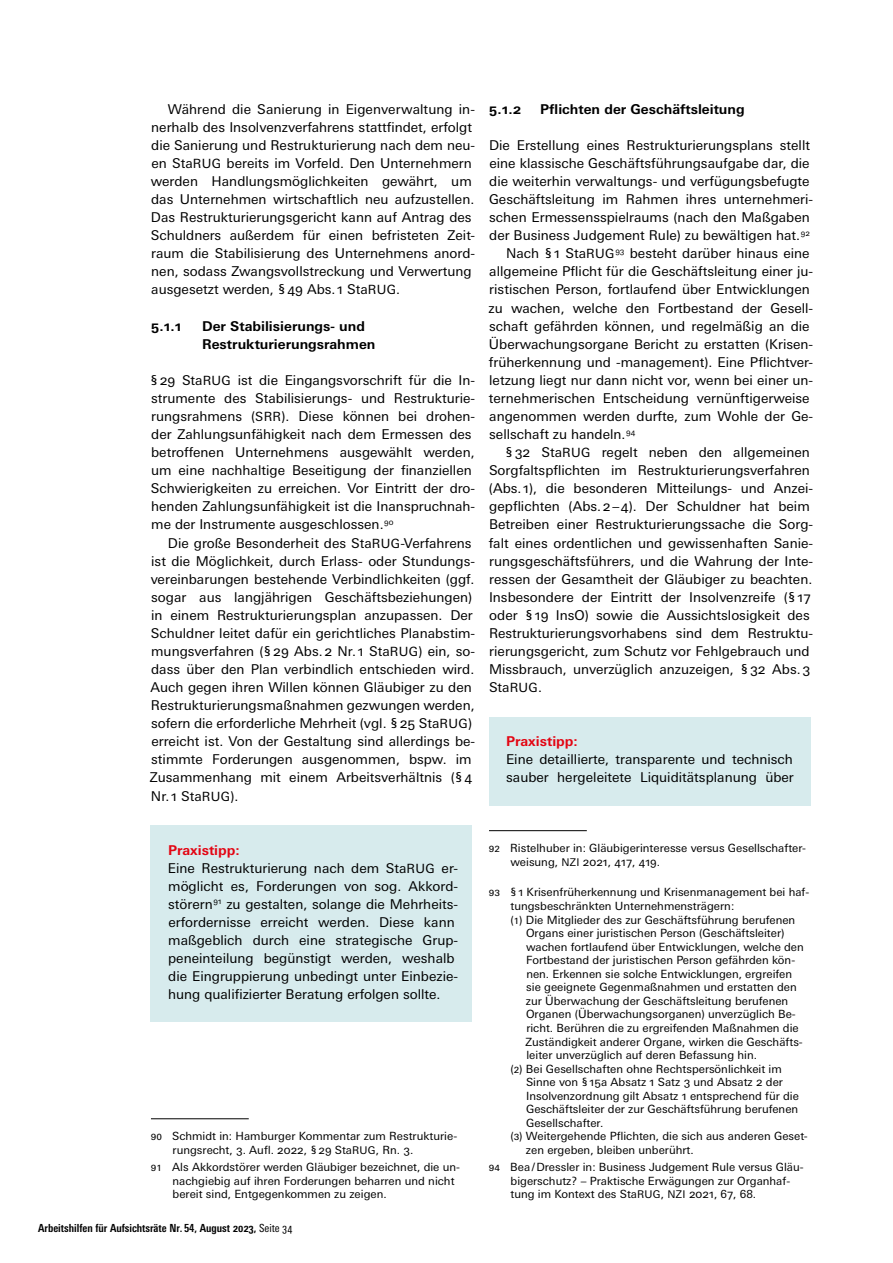
<style>
.page{position:relative;width:893px;height:1263px;background:#fff}
.page>*{position:absolute;margin:0;border:0;box-sizing:border-box;transform-origin:0 0}
.t1{font:13.5px/18px "Univers Next Pro";color:#000}
.t2{font:700 13.5px/18px "Univers Next Pro";color:#000}
.t3{font:700 13.5px "Univers Next Pro";color:#e30513}
.t4{font:11.25px/13.5px "Univers Next Pro";color:#000}
.t5{font:700 condensed 11.1px "Univers Next Pro";color:#000}
.s1{font-size:12.75px}
.s2{font-weight:700;color:#e30513}
.s3{font-size:10.65px}
.s4{font-weight:400}
</style>
<div class="page">
<div style="left:151px;top:825px;width:321px;height:52px;background:#d7ebed"></div>
<div style="left:151px;top:843px;width:321px;height:179px;background:#d7ebed"></div>
<hr style="left:151px;top:1118px;width:98px;height:1px;background:#000">
<div style="left:489px;top:717px;width:321px;height:52px;background:#d7ebed"></div>
<div style="left:489px;top:735px;width:321px;height:70px;background:#d7ebed"></div>
<hr style="left:489px;top:830px;width:98px;height:1px;background:#000">
<p class="t1" style="left:151px;top:100px;width:326px;text-indent:17px">Während die Sanierung in Eigenverwaltung in&shy;nerhalb des Insolvenzverfahrens stattfindet, erfolgt die Sanierung und Restrukturierung nach dem neu&shy;en Sta<span class="s1">RUG</span> bereits im Vorfeld. Den Unternehmern werden Handlungsmöglichkeiten gewährt, um das Unternehmen wirtschaftlich neu aufzustellen.<br>Das Restrukturierungsgericht kann auf Antrag des Schuldners außerdem für einen befristeten Zeit&shy;raum die Stabilisierung des Unternehmens anord&shy;nen, sodass Zwangsvollstreckung und Verwertung ausgesetzt werden, §49 Abs. 1 Sta<span class="s1">RUG</span>.</p>
<p class="t2" style="left:151px;top:317px;width:32px">5.1.1</p>
<p class="t2" style="left:202px;top:317px;width:175px">Der Stabilisierungs- und<br>Restrukturierungsrahmen</p>
<p class="t1" style="left:150px;top:371px;width:327px">§29 Sta<span class="s1">RUG</span> ist die Eingangsvorschrift für die In&shy;strumente des Stabilisierungs- und Restrukturie&shy;rungsrahmens (<span class="s1">SRR</span>). Diese können bei drohen&shy;der Zahlungsunfähigkeit nach dem Ermessen des betroffenen Unternehmens ausgewählt werden, um eine nachhaltige Beseitigung der finanziellen Schwierigkeiten zu erreichen. Vor Eintritt der dro&shy;henden Zahlungsunfähigkeit ist die Inanspruchnah&shy;me der Instrumente ausgeschlossen. <sup>90</sup></p>
<p class="t1" style="left:150px;top:534px;width:327px;text-indent:18px">Die große Besonderheit des Sta<span class="s1">RUG</span>-Verfahrens ist die Möglichkeit, durch Erlass- oder Stundungs&shy;vereinbarungen bestehende Verbindlichkeiten (ggf. sogar aus langjährigen Geschäftsbeziehungen) in einem Restrukturierungsplan anzupassen. Der Schuldner leitet dafür ein gerichtliches Planabstim&shy;mungsverfahren (§29 Abs.2 Nr. 1 Sta<span class="s1">RUG</span>) ein, so&shy;dass über den Plan verbindlich entschieden wird.<br>Auch gegen ihren Willen können Gläubiger zu den Restrukturierungsmaßnahmen gezwungen werden, sofern die erforderliche Mehrheit (vgl. §25 Sta<span class="s1">RUG</span>) erreicht ist. Von der Gestaltung sind allerdings be&shy;stimmte Forderungen ausgenommen, bspw. im Zusammenhang mit einem Arbeitsverhältnis (§4<br>Nr. 1 Sta<span class="s1">RUG</span>).</p>
<p class="t2" style="left:489px;top:100px;width:34px">5.1.2</p>
<p class="t2" style="left:540px;top:100px;width:206px">Pflichten der Geschäftsleitung</p>
<p class="t1" style="left:489px;top:136px;width:323px">Die Erstellung eines Restrukturierungsplans stellt</p>
<p class="t1" style="left:489px;top:154px;width:322px">eine klassische Geschäftsführungsaufgabe dar, die</p>
<p class="t1" style="left:489px;top:172px;width:322px">die weiterhin verwaltungs- und verfügungsbefugte</p>
<p class="t1" style="left:489px;top:190px;width:326px">Geschäftsleitung im Rahmen ihres unternehmeri-</p>
<p class="t1" style="left:489px;top:208px;width:322px">schen Ermessensspielraums (nach den Maßgaben</p>
<p class="t1" style="left:489px;top:226px;width:322px">der Business Judgement Rule) zu bewältigen hat. <sup>92</sup></p>
<p class="t1" style="left:506px;top:245px;width:305px">Nach §1 Sta<span class="s1">RUG</span> <sup>93</sup> besteht darüber hinaus eine</p>
<p class="t1" style="left:489px;top:263px;width:325px">allgemeine Pflicht für die Geschäftsleitung einer ju-</p>
<p class="t1" style="left:489px;top:281px;width:322px">ristischen Person, fortlaufend über Entwicklungen</p>
<p class="t1" style="left:489px;top:299px;width:326px">zu wachen, welche den Fortbestand der Gesell-</p>
<p class="t1" style="left:489px;top:317px;width:322px">schaft gefährden können, und regelmäßig an die</p>
<p class="t1" style="left:489px;top:335px;width:326px">Überwachungsorgane Bericht zu erstatten (Krisen-</p>
<p class="t1" style="left:489px;top:353px;width:326px">früherkennung und -management). Eine Pflichtver-</p>
<p class="t1" style="left:489px;top:371px;width:326px">letzung liegt nur dann nicht vor, wenn bei einer un-</p>
<p class="t1" style="left:489px;top:389px;width:322px">ternehmerischen Entscheidung vernünftigerweise</p>
<p class="t1" style="left:489px;top:407px;width:325px">angenommen werden durfte, zum Wohle der Ge-</p>
<p class="t1" style="left:489px;top:425px;width:148px">sellschaft zu handeln. <sup>94</sup></p>
<p class="t1" style="left:505px;top:443px;width:306px">§32 Sta<span class="s1">RUG</span> regelt neben den allgemeinen</p>
<p class="t1" style="left:489px;top:461px;width:322px">Sorgfaltspflichten im Restrukturierungsverfahren</p>
<p class="t1" style="left:489px;top:479px;width:326px">(Abs. 1), die besonderen Mitteilungs- und Anzei-</p>
<p class="t1" style="left:489px;top:498px;width:322px">gepflichten (Abs.2–4). Der Schuldner hat beim</p>
<p class="t1" style="left:489px;top:516px;width:326px">Betreiben einer Restrukturierungssache die Sorg-</p>
<p class="t1" style="left:489px;top:534px;width:326px">falt eines ordentlichen und gewissenhaften Sanie-</p>
<p class="t1" style="left:489px;top:552px;width:325px">rungsgeschäftsführers, und die Wahrung der Inte-</p>
<p class="t1" style="left:489px;top:570px;width:325px">ressen der Gesamtheit der Gläubiger zu beachten.</p>
<p class="t1" style="left:489px;top:588px;width:323px">Insbesondere der Eintritt der Insolvenzreife (§17</p>
<p class="t1" style="left:489px;top:606px;width:322px">oder §19 InsO) sowie die Aussichtslosigkeit des</p>
<p class="t1" style="left:489px;top:624px;width:326px">Restrukturierungsvorhabens sind dem Restruktu-</p>
<p class="t1" style="left:489px;top:642px;width:322px">rierungsgericht, zum Schutz vor Fehlgebrauch und</p>
<p class="t1" style="left:489px;top:660px;width:323px">Missbrauch, unverzüglich anzuzeigen, §32 Abs.3</p>
<p class="t1" style="left:489px;top:678px;width:55px">Sta<span class="s1">RUG</span>.</p>
<p class="t3" style="left:506px;top:733px;width:73px">Praxistipp:</p>
<p class="t1" style="left:506px;top:751px;width:289px">Eine detaillierte, transparente und technisch sauber hergeleitete Liquiditätsplanung über</p>
<p class="t1" style="left:168px;top:841px;width:292px"><span class="s2">Praxistipp:<br></span>Eine Restrukturierung nach dem Sta<span class="s1">RUG</span> er&shy;möglicht es, Forderungen von sog. Akkord&shy;störern <sup>91</sup> zu gestalten, solange die Mehrheits&shy;erfordernisse erreicht werden. Diese kann maßgeblich durch eine strategische Grup&shy;peneinteilung begünstigt werden, weshalb die Eingruppierung unbedingt unter Einbezie&shy;hung qualifizierter Beratung erfolgen sollte.</p>
<p class="t4" style="left:173px;top:1130px;width:286px;text-indent:-22px">90 Schmidt in: Hamburger Kommentar zum Restrukturie&shy;rungsrecht, 3. Aufl. 2022, §29 Sta<span class="s3">RUG</span>, Rn. 3.</p>
<p class="t4" style="left:173px;top:1160px;width:289px;text-indent:-22px">91 Als Akkordstörer werden Gläubiger bezeichnet, die un&shy;nachgiebig auf ihren Forderungen beharren und nicht bereit sind, Entgegenkommen zu zeigen.</p>
<p class="t5" style="left:38px;top:1221px;width:256px">Arbeitshilfen für Aufsichtsräte Nr. 54, August 2023, <span class="s4">Seite 34</span></p>
<p class="t4" style="left:510px;top:842px;width:297px;text-indent:-22px">92 Ristelhuber in: Gläubigerinteresse versus Gesellschafter&shy;weisung, <span class="s3">NZI</span> 2021, 417, 419.</p>
<p class="t4" style="left:489px;top:886px;width:322px">93 §1 Krisenfrüherkennung und Krisenmanagement bei haf-</p>
<p class="t4" style="left:510px;top:899px;width:225px">tungsbeschränkten Unternehmensträgern:</p>
<p class="t4" style="left:510px;top:913px;width:286px">(1) Die Mitglieder des zur Geschäftsführung berufenen</p>
<p class="t4" style="left:526px;top:926px;width:260px">Organs einer juristischen Person (Geschäftsleiter)</p>
<p class="t4" style="left:526px;top:940px;width:279px">wachen fortlaufend über Entwicklungen, welche den</p>
<p class="t4" style="left:526px;top:953px;width:271px">Fortbestand der juristischen Person gefährden kön-</p>
<p class="t4" style="left:526px;top:967px;width:267px">nen. Erkennen sie solche Entwicklungen, ergreifen</p>
<p class="t4" style="left:526px;top:981px;width:272px">sie geeignete Gegenmaßnahmen und erstatten den</p>
<p class="t4" style="left:526px;top:994px;width:264px">zur Überwachung der Geschäftsleitung berufenen</p>
<p class="t4" style="left:526px;top:1008px;width:271px">Organen (Überwachungsorganen) unverzüglich Be-</p>
<p class="t4" style="left:526px;top:1021px;width:274px">richt. Berühren die zu ergreifenden Maßnahmen die</p>
<p class="t4" style="left:526px;top:1035px;width:279px">Zuständigkeit anderer Organe, wirken die Geschäfts-</p>
<p class="t4" style="left:526px;top:1048px;width:232px">leiter unverzüglich auf deren Befassung hin.</p>
<p class="t4" style="left:510px;top:1062px;width:273px">(2) Bei Gesellschaften ohne Rechtspersönlichkeit im</p>
<p class="t4" style="left:526px;top:1075px;width:258px">Sinne von §15a Absatz 1 Satz 3 und Absatz 2 der</p>
<p class="t4" style="left:526px;top:1089px;width:274px">Insolvenzordnung gilt Absatz 1 entsprechend für die</p>
<p class="t4" style="left:526px;top:1102px;width:274px">Geschäftsleiter der zur Geschäftsführung berufenen</p>
<p class="t4" style="left:526px;top:1116px;width:79px">Gesellschafter.</p>
<p class="t4" style="left:510px;top:1130px;width:299px">(3) Weitergehende Pflichten, die sich aus anderen Geset-</p>
<p class="t4" style="left:526px;top:1143px;width:169px">zen ergeben, bleiben unberührt.</p>
<p class="t4" style="left:510px;top:1160px;width:295px;text-indent:-22px">94 Bea/Dressler in: Business Judgement Rule versus Gläu&shy;bigerschutz? – Praktische Erwägungen zur Organhaf&shy;tung im Kontext des Sta<span class="s3">RUG</span>, <span class="s3">NZI</span> 2021, 67, 68.</p>
</div>
